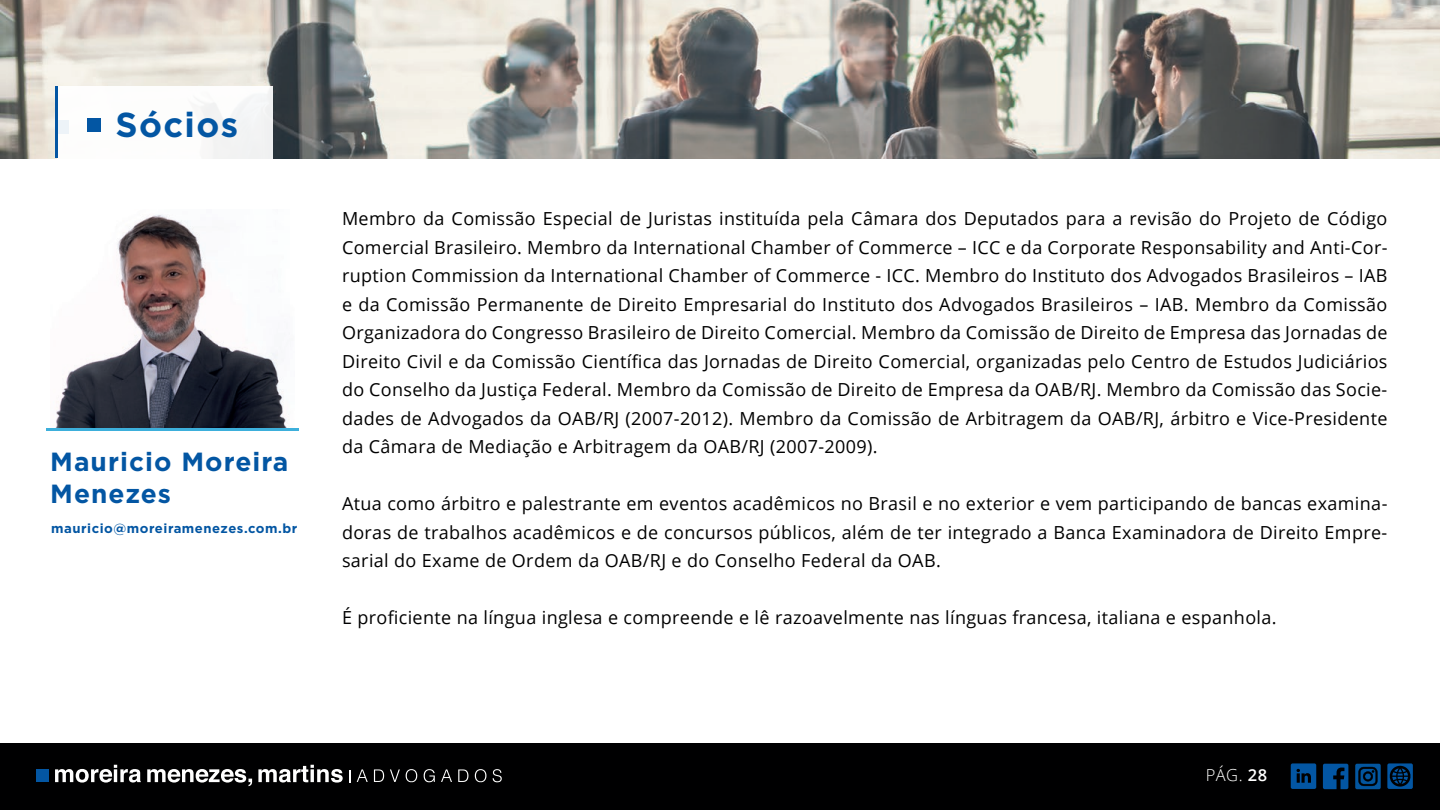
<style>
.page{position:relative;width:1440px;height:810px;background:#fff}
.page>*{position:absolute;margin:0;border:0;box-sizing:border-box;transform-origin:0 0}
.t1{font:700 34.65px "Gotham";letter-spacing:.04em;color:#0356a3}
.t2{font:700 26.25px/31.5px "Gotham";letter-spacing:.04em;color:#0356a3}
.t3{font:18px/28.5px "Open Sans";letter-spacing:.02em;color:#000001;text-align:justify}
.t4{font:700 13.12px "Gotham";letter-spacing:.04em;color:#0356a3}
</style>
<div class="page">
<div style="left:0;top:743px;width:1440px;height:67px;background:#000001"></div>
<div style="left:36px;top:769px;width:13px;height:13px;background:#0356a3"></div>
<svg style="left:55px;top:765px;width:86px;height:18px"></svg>
<svg style="left:147px;top:769px;width:105px;height:17px"></svg>
<svg style="left:258px;top:765px;width:85px;height:18px"></svg>
<svg style="left:357px;top:769px;width:11px;height:13px"></svg>
<svg style="left:374px;top:769px;width:10px;height:13px"></svg>
<svg style="left:390px;top:769px;width:10px;height:13px"></svg>
<svg style="left:406px;top:769px;width:11px;height:13px"></svg>
<svg style="left:424px;top:769px;width:11px;height:13px"></svg>
<svg style="left:441px;top:769px;width:11px;height:13px"></svg>
<svg style="left:458px;top:769px;width:10px;height:13px"></svg>
<svg style="left:475px;top:769px;width:11px;height:13px"></svg>
<svg style="left:493px;top:769px;width:9px;height:13px"></svg>
<svg style="left:349px;top:770px;width:1px;height:12px"></svg>
<svg style="left:1323px;top:764px;width:25px;height:25px"></svg>
<svg style="left:1291px;top:763px;width:25px;height:26px"></svg>
<svg style="left:1387px;top:763px;width:26px;height:26px"></svg>
<div style="left:1355px;top:764px;width:26px;height:25px;background:#03569f;border-radius:2px"></div>
<svg style="left:1358px;top:767px;width:20px;height:19px"></svg>
<img style="left:0;top:0;width:1440px;height:158px">
<div style="left:57px;top:86px;width:215px;height:73px;background:#fff"></div>
<div style="left:87px;top:118px;width:13px;height:13px;background:#0356a3"></div>
<hr style="left:56px;top:86px;width:2px;height:72px;background:#0356a3">
<img style="left:55px;top:215px;width:232px;height:213px">
<hr style="left:46px;top:428px;width:253px;height:3px;background:#3dafdb">
<h1 class="t1" style="left:116px;top:105px;width:124px">Sócios</h1>
<h2 class="t2" style="left:50px;top:445px;width:240px">Mauricio Moreira<br>Menezes</h2>
<p class="t4" style="left:51px;top:521px;width:247px">mauricio@moreiramenezes.com.br</p>
<p class="t3" style="left:342px;top:204px;width:1047px">Membro da Comissão Especial de Juristas instituída pela Câmara dos Deputados para a revisão do Projeto de Código Comercial Brasileiro. Membro da International Chamber of Commerce – ICC e da Corporate Responsability and Anti-Cor&shy;ruption Commission da International Chamber of Commerce - ICC. Membro do Instituto dos Advogados Brasileiros – IAB e da Comissão Permanente de Direito Empresarial do Instituto dos Advogados Brasileiros – IAB. Membro da Comissão Organizadora do Congresso Brasileiro de Direito Comercial. Membro da Comissão de Direito de Empresa das Jornadas de Direito Civil e da Comissão Científica das Jornadas de Direito Comercial, organizadas pelo Centro de Estudos Judiciários do Conselho da Justiça Federal. Membro da Comissão de Direito de Empresa da OAB/RJ. Membro da Comissão das Socie&shy;dades de Advogados da OAB/RJ (2007-2012). Membro da Comissão de Arbitragem da OAB/RJ, árbitro e Vice-Presidente da Câmara de Mediação e Arbitragem da OAB/RJ (2007-2009).</p>
<p class="t3" style="left:342px;top:489px;width:1047px">Atua como árbitro e palestrante em eventos acadêmicos no Brasil e no exterior e vem participando de bancas examina&shy;doras de trabalhos acadêmicos e de concursos públicos, além de ter integrado a Banca Examinadora de Direito Empre&shy;sarial do Exame de Ordem da OAB/RJ e do Conselho Federal da OAB.</p>
<p class="t3" style="left:342px;top:603px;width:936px">É proficiente na língua inglesa e compreende e lê razoavelmente nas línguas francesa, italiana e espanhola.</p>
</div>
